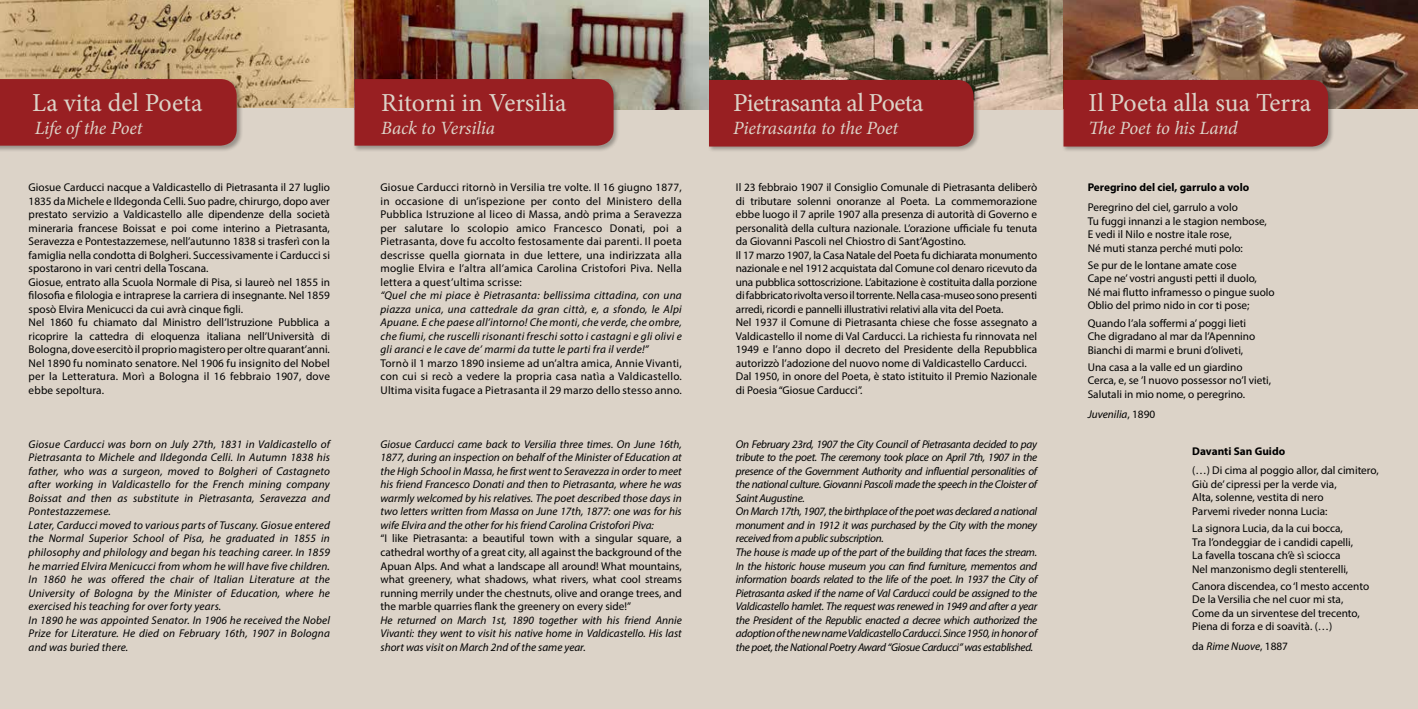
<style>
.page{position:relative;width:1418px;height:709px;background:#fff}
.page>*{position:absolute;margin:0;border:0;box-sizing:border-box;transform-origin:0 0}
.t1{font:25.88px "Minion Pro";color:#dcd3c8}
.t2{font:25.88px "Minion Pro";letter-spacing:-.025em;color:#dcd3c8}
.t3{font:italic 18.75px "Minion Pro";letter-spacing:-.01em;color:#dcd3c8}
.t4{font:11.25px/13.5px "Myriad Pro";color:#000}
.t5{font:italic 11.25px/13.5px "Myriad Pro";color:#000;text-align:justify}
.t6{font:italic 11.25px/13.5px "Myriad Pro";letter-spacing:-.025em;color:#000}
.t7{font:700 11.25px "Myriad Pro";color:#000}
.s1{font-style:normal}
</style>
<div class="page">
<div style="left:0;top:0;width:1417px;height:709px;background:#dcd3c8"></div>
<img style="left:0;top:0;width:354px;height:108px">
<img style="left:354px;top:0;width:709px;height:109px">
<div style="left:707px;top:79px;width:273px;height:74px;background:#000;opacity:.3"></div>
<div style="left:709px;top:80px;width:264px;height:66px;background:#981f22"></div>
<div style="left:0;top:78px;width:243px;height:74px;background:#000;opacity:.3"></div>
<div style="left:0;top:79px;width:237px;height:67px;background:#981f22"></div>
<img style="left:1063px;top:0;width:354px;height:108px">
<div style="left:1062px;top:79px;width:272px;height:74px;background:#000;opacity:.3"></div>
<div style="left:1063px;top:80px;width:265px;height:66px;background:#981f22"></div>
<div style="left:353px;top:78px;width:267px;height:74px;background:#000;opacity:.3"></div>
<div style="left:354px;top:79px;width:259px;height:67px;background:#981f22"></div>
<h1 class="t1" style="left:32px;top:86px;width:172px">La vita del Poeta</h1>
<h2 class="t3" style="left:35px;top:115px;width:109px">Life of the Poet</h2>
<p class="t4" style="left:29px;top:181px;width:303px">Giosue Carducci nacque a Valdicastello di Pietrasanta il 27 luglio 1835 da Michele e Ildegonda Celli. Suo padre, chirurgo, dopo aver prestato servizio a Valdicastello alle dipendenze della società mineraria francese Boissat e poi come interino a Pietrasanta, Seravezza e Pontestazzemese, nell’autunno 1838 si trasferì con la famiglia nella condotta di Bolgheri. Successivamente i Carducci si spostarono in vari centri della Toscana.<br>Giosue, entrato alla Scuola Normale di Pisa, si laureò nel 1855 in filosofia e filologia e intraprese la carriera di insegnante. Nel 1859 sposò Elvira Menicucci da cui avrà cinque figli.<br>Nel 1860 fu chiamato dal Ministro dell’Istruzione Pubblica a ricoprire la cattedra di eloquenza italiana nell’Università di Bologna, dove esercitò il proprio magistero per oltre quarant’anni.<br>Nel 1890 fu nominato senatore. Nel 1906 fu insignito del Nobel per la Letteratura. Morì a Bologna il 16 febbraio 1907, dove ebbe sepoltura.</p>
<p class="t5" style="left:29px;top:437px;width:303px;text-align:left">Giosue Carducci was born on July 27th, 1831 in Valdicastello of Pietrasanta to Michele and Ildegonda Celli. In Autumn 1838 his father, who was a surgeon, moved to Bolgheri of Castagneto after working in Valdicastello for the French mining company Boissat and then as substitute in Pietrasanta, Seravezza and Pontestazzemese.<br>Later, Carducci moved to various parts of Tuscany. Giosue entered the Normal Superior School of Pisa, he graduated in 1855 in philosophy and philology and began his teaching career. In 1859 he married Elvira Menicucci from whom he will have five children.<br>In 1860 he was offered the chair of Italian Literature at the University of Bologna by the Minister of Education, where he exercised his teaching for over forty years.<br>In 1890 he was appointed Senator. In 1906 he received the Nobel Prize for Literature. He died on February 16th, 1907 in Bologna and was buried there.</p>
<h1 class="t1" style="left:381px;top:86px;width:187px">Ritorni in Versilia</h1>
<h2 class="t3" style="left:381px;top:115px;width:115px">Back to Versilia</h2>
<p class="t4" style="left:380px;top:181px;width:303px;text-align:justify">Giosue Carducci ritornò in Versilia tre volte. Il 16 giugno 1877, in occasione di un’ispezione per conto del Ministero della Pubblica Istruzione al liceo di Massa, andò prima a Seravezza per salutare lo scolopio amico Francesco Donati, poi a Pietrasanta, dove fu accolto festosamente dai parenti. Il poeta descrisse quella giornata in due lettere, una indirizzata alla moglie Elvira e l’altra all’amica Carolina Cristofori Piva. Nella lettera a quest’ultima scrisse:</p>
<p class="t5" style="left:380px;top:289px;width:303px">“Quel che mi piace è Pietrasanta: bellissima cittadina, con una piazza unica, una cattedrale da gran città, e, a sfondo, le Alpi Apuane. E che paese all’intorno! Che monti, che verde, che ombre, che fiumi, che ruscelli risonanti freschi sotto i castagni e gli olivi e gli aranci e le cave de’ marmi da tutte le parti fra il verde!”</p>
<p class="t4" style="left:380px;top:356px;width:303px;text-align:justify">Tornò il 1 marzo 1890 insieme ad un’altra amica, Annie Vivanti, con cui si recò a vedere la propria casa natìa a Valdicastello.<br>Ultima visita fugace a Pietrasanta il 29 marzo dello stesso anno.</p>
<p class="t5" style="left:380px;top:437px;width:303px">Giosue Carducci came back to Versilia three times. On June 16th, 1877, during an inspection on behalf of the Minister of Education at the High School in Massa, he first went to Seravezza in order to meet his friend Francesco Donati and then to Pietrasanta, where he was warmly welcomed by his relatives. The poet described those days in two letters written from Massa on June 17th, 1877: one was for his wife Elvira and the other for his friend Carolina Cristofori Piva:</p>
<p class="t4" style="left:380px;top:532px;width:303px;text-align:justify">“I like Pietrasanta: a beautiful town with a singular square, a cathedral worthy of a great city, all against the background of the Apuan Alps. And what a landscape all around! What mountains, what greenery, what shadows, what rivers, what cool streams running merrily under the chestnuts, olive and orange trees, and the marble quarries flank the greenery on every side!”</p>
<p class="t5" style="left:380px;top:613px;width:303px">He returned on March 1st, 1890 together with his friend Annie Vivanti: they went to visit his native home in Valdicastello. His last short was visit on March 2nd of the same year.</p>
<h1 class="t2" style="left:733px;top:86px;width:192px">Pietrasanta al Poeta</h1>
<h2 class="t3" style="left:733px;top:115px;width:167px">Pietrasanta to the Poet</h2>
<p class="t4" style="left:736px;top:181px;width:303px">Il 23 febbraio 1907 il Consiglio Comunale di Pietrasanta deliberò di tributare solenni onoranze al Poeta. La commemorazione ebbe luogo il 7 aprile 1907 alla presenza di autorità di Governo e personalità della cultura nazionale. L’orazione ufficiale fu tenuta da Giovanni Pascoli nel Chiostro di Sant’Agostino.<br>Il 17 marzo 1907, la Casa Natale del Poeta fu dichiarata monumento nazionale e nel 1912 acquistata dal Comune col denaro ricevuto da una pubblica sottoscrizione. L’abitazione è costituita dalla porzione di fabbricato rivolta verso il torrente. Nella casa-museo sono presenti arredi, ricordi e pannelli illustrativi relativi alla vita del Poeta.<br>Nel 1937 il Comune di Pietrasanta chiese che fosse assegnato a Valdicastello il nome di Val Carducci. La richiesta fu rinnovata nel 1949 e l’anno dopo il decreto del Presidente della Repubblica autorizzò l’adozione del nuovo nome di Valdicastello Carducci.<br>Dal 1950, in onore del Poeta, è stato istituito il Premio Nazionale di Poesia “Giosue Carducci”.</p>
<p class="t6" style="left:736px;top:437px;width:303px">On February 23rd, 1907 the City Council of Pietrasanta decided to pay tribute to the poet. The ceremony took place on April 7th, 1907 in the presence of the Government Authority and influential personalities of the national culture. Giovanni Pascoli made the speech in the Cloister of Saint Augustine.<br>On March 17th, 1907, the birthplace of the poet was declared a national monument and in 1912 it was purchased by the City with the money received from a public subscription.<br>The house is made up of the part of the building that faces the stream.<br>In the historic house museum you can find furniture, mementos and information boards related to the life of the poet. In 1937 the City of Pietrasanta asked if the name of Val Carducci could be assigned to the Valdicastello hamlet. The request was renewed in 1949 and after a year the President of the Republic enacted a decree which authorized the adoption of the new name Valdicastello Carducci. Since 1950, in honor of the poet, the National Poetry Award “Giosue Carducci” was established.</p>
<h1 class="t1" style="left:1088px;top:86px;width:224px">Il Poeta alla sua Terra</h1>
<h2 class="t3" style="left:1088px;top:115px;width:151px">The Poet to his Land</h2>
<p class="t7" style="left:1087px;top:180px;width:163px">Peregrino del ciel, garrulo a volo</p>
<p class="t4" style="left:1087px;top:200px;width:181px">Peregrino del ciel, garrulo a volo<br>Tu fuggi innanzi a le stagion nembose, E vedi il Nilo e nostre itale rose,<br>Né muti stanza perché muti polo:</p>
<p class="t4" style="left:1087px;top:258px;width:188px">Se pur de le lontane amate cose<br>Cape ne’ vostri angusti petti il duolo,<br>Né mai flutto inframesso o pingue suolo Oblio del primo nido in cor ti pose;</p>
<p class="t4" style="left:1087px;top:316px;width:169px">Quando l’ala soffermi a’ poggi lieti<br>Che digradano al mar da l’Apennino<br>Bianchi di marmi e bruni d’oliveti,</p>
<p class="t4" style="left:1087px;top:360px;width:185px">Una casa a la valle ed un giardino<br>Cerca, e, se ’l nuovo possessor no’l vieti,<br>Salutali in mio nome, o peregrino.</p>
<p class="t5" style="left:1087px;top:407px;width:69px">Juvenilia<span class="s1">, 1890</span></p>
<p class="t7" style="left:1192px;top:443px;width:94px">Davanti San Guido</p>
<p class="t4" style="left:1192px;top:463px;width:188px">(…) Di cima al poggio allor, dal cimitero, Giù de’ cipressi per la verde via,<br>Alta, solenne, vestita di nero<br>Parvemi riveder nonna Lucia:</p>
<p class="t4" style="left:1192px;top:521px;width:162px">La signora Lucia, da la cui bocca, Tra l’ondeggiar de i candidi capelli, La favella toscana ch’è sì sciocca Nel manzonismo degli stenterelli,</p>
<p class="t4" style="left:1192px;top:579px;width:178px">Canora discendea, co ‘l mesto accento De la Versilia che nel cuor mi sta, Come da un sirventese del trecento, Piena di forza e di soavità. (…)</p>
<p class="t5" style="left:1192px;top:639px;width:97px"><span class="s1">da</span> Rime Nuove<span class="s1">, 1887</span></p>
</div>
